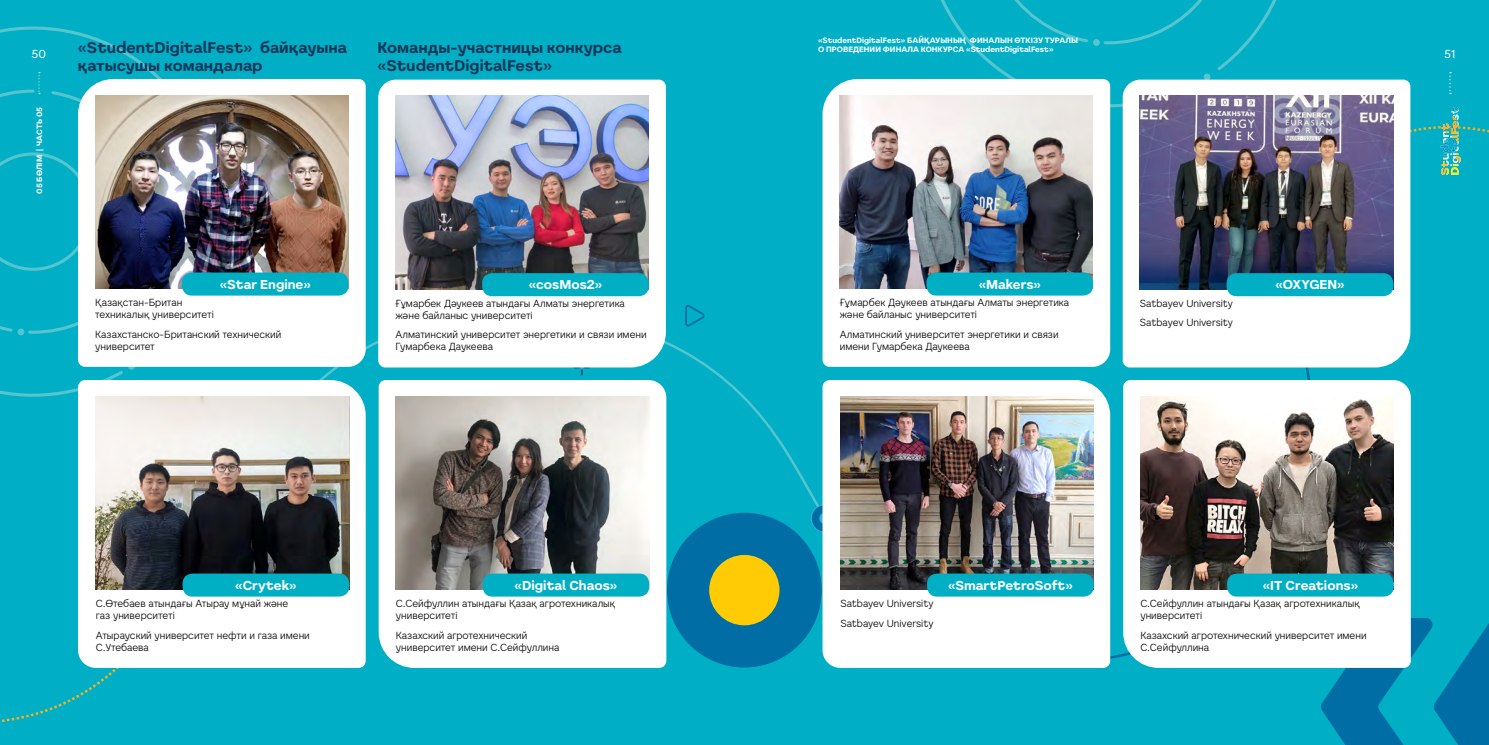
<style>
.page{position:relative;width:1489px;height:745px;background:#fff}
.page>*{position:absolute;margin:0;border:0;box-sizing:border-box;transform-origin:0 0}
.t1{font:700 15px/18px "Literal";color:#12375a}
.t2{font:700 12.5px "Literal";color:#fff}
.t3{font:11.25px "Literal";color:#fff}
.t4{font:300 10px/12px "Literal";color:#000}
.t5{font:700 7.5px "Literal";color:#fff}
</style>
<div class="page">
<div style="left:0;top:0;width:1488px;height:744px;background:#00afc5"></div>
<svg style="left:941px;top:0;width:353px;height:126px"></svg>
<div style="left:1093px;top:39px;width:6px;height:7px;border:1px solid #56c5d0;border-radius:50%"></div>
<div style="left:1203px;top:74px;width:7px;height:6px;border:1px solid #56c5d0;border-radius:50%"></div>
<svg style="left:1319px;top:617px;width:169px;height:127px"></svg>
<svg style="left:1410px;top:110px;width:78px;height:227px"></svg>
<svg style="left:2px;top:667px;width:220px;height:55px"></svg>
<svg style="left:0;top:26px;width:215px;height:371px"></svg>
<div style="left:18px;top:328px;width:6px;height:7px;border:1px solid #56c5d0;border-radius:50%"></div>
<div style="left:128px;top:363px;width:7px;height:6px;border:1px solid #56c5d0;border-radius:50%"></div>
<svg style="left:816px;top:366px;width:501px;height:302px"></svg>
<svg style="left:215px;top:340px;width:613px;height:184px"></svg>
<div style="left:811px;top:504px;width:27px;height:28px;background:#006ea4;border-radius:50%"></div>
<div style="left:810px;top:504px;width:29px;height:28px;border:1px solid #32b1da;border-radius:50%"></div>
<svg style="left:819px;top:512px;width:11px;height:12px"></svg>
<svg style="left:574px;top:367px;width:15px;height:7px"></svg>
<div style="left:78px;top:79px;width:288px;height:287px;background:#fff"></div>
<div style="left:78px;top:380px;width:288px;height:287px;background:#fff"></div>
<div style="left:378px;top:380px;width:288px;height:287px;background:#fff"></div>
<div style="left:378px;top:80px;width:288px;height:287px;background:#fff"></div>
<img style="left:95px;top:95px;width:253px;height:193px">
<img style="left:96px;top:396px;width:253px;height:193px">
<img style="left:395px;top:96px;width:253px;height:193px">
<img style="left:396px;top:396px;width:253px;height:193px">
<div style="left:182px;top:272px;width:166px;height:23px;background:#00afc4;border-radius:10px"></div>
<div style="left:182px;top:573px;width:167px;height:23px;background:#00afc4;border-radius:10px"></div>
<div style="left:482px;top:273px;width:166px;height:23px;background:#00afc4;border-radius:10px"></div>
<div style="left:482px;top:573px;width:167px;height:23px;background:#00afc4;border-radius:10px"></div>
<div style="left:667px;top:512px;width:154px;height:155px;background:#006ea4;border-radius:50%"></div>
<div style="left:709px;top:554px;width:70px;height:71px;background:#ffcb05;border-radius:50%"></div>
<svg style="left:685px;top:305px;width:20px;height:22px"></svg>
<svg style="left:39px;top:72px;width:1px;height:22px"></svg>
<div style="left:822px;top:79px;width:288px;height:287px;background:#fff"></div>
<div style="left:822px;top:380px;width:288px;height:287px;background:#fff"></div>
<div style="left:1123px;top:380px;width:287px;height:287px;background:#fff"></div>
<div style="left:1122px;top:80px;width:288px;height:287px;background:#fff"></div>
<img style="left:839px;top:95px;width:253px;height:193px">
<img style="left:840px;top:396px;width:253px;height:193px">
<img style="left:1139px;top:96px;width:253px;height:193px">
<img style="left:1140px;top:396px;width:253px;height:193px">
<div style="left:926px;top:272px;width:166px;height:23px;background:#00afc4;border-radius:10px"></div>
<div style="left:927px;top:573px;width:166px;height:23px;background:#00afc4;border-radius:10px"></div>
<div style="left:1226px;top:273px;width:167px;height:23px;background:#00afc4;border-radius:10px"></div>
<div style="left:1226px;top:573px;width:167px;height:23px;background:#00afc4;border-radius:10px"></div>
<svg style="left:1449px;top:72px;width:1px;height:22px"></svg>
<svg style="left:1439px;top:107px;width:21px;height:68px"></svg>
<p class="t3" style="left:32px;top:47px;width:16px">50</p>
<p class="t5" style="left:34px;top:194px;width:88px;rotate:-90deg">05 БӨЛІМ | ЧАСТЬ 05</p>
<p class="t1" style="left:78px;top:38px;width:270px">«StudentDigitalFest» байқауына қатысушы командалар</p>
<p class="t1" style="left:377px;top:38px;width:246px">Команды-участницы конкурса «StudentDigitalFest»</p>
<p class="t2" style="left:220px;top:275px;width:92px">«Star Engine»</p>
<p class="t4" style="left:95px;top:296px;width:89px">Қазақстан-Британ</p>
<p class="t4" style="left:95px;top:308px;width:120px">техникалық университеті</p>
<p class="t4" style="left:95px;top:327px;width:188px">Казахстанско-Британский технический</p>
<p class="t4" style="left:95px;top:339px;width:61px">университет</p>
<p class="t2" style="left:528px;top:276px;width:75px">«cosMos2»</p>
<p class="t4" style="left:395px;top:297px;width:231px">Ғұмарбек Дәукеев атындағы Алматы энергетика және байланыс университеті</p>
<p class="t4" style="left:395px;top:328px;width:253px">Алматинский университет энергетики и связи имени<br>Гумарбека Даукеева</p>
<p class="t2" style="left:235px;top:576px;width:63px">«Crytek»</p>
<p class="t4" style="left:96px;top:597px;width:194px">С.Өтебаев атындағы Атырау мұнай және</p>
<p class="t4" style="left:96px;top:609px;width:80px">газ университеті</p>
<p class="t4" style="left:96px;top:628px;width:215px">Атырауский университет нефти и газа имени<br>С.Утебаева</p>
<p class="t2" style="left:514px;top:576px;width:104px">«Digital Chaos»</p>
<p class="t4" style="left:396px;top:597px;width:221px">С.Сейфуллин атындағы Қазақ агротехникалық</p>
<p class="t4" style="left:396px;top:609px;width:63px">университеті</p>
<p class="t4" style="left:396px;top:628px;width:133px">Казахский агротехнический</p>
<p class="t4" style="left:396px;top:640px;width:165px">университет имени С.Сейфуллина</p>
<p class="t5" style="left:818px;top:35px;width:261px">«StudentDigitalFest» БАЙҚАУЫНЫҢ ФИНАЛЫН ӨТКІЗУ ТУРАЛЫ</p>
<p class="t5" style="left:818px;top:44px;width:237px">О ПРОВЕДЕНИИ ФИНАЛА КОНКУРСА «StudentDigitalFest»</p>
<p class="t2" style="left:978px;top:275px;width:64px">«Makers»</p>
<p class="t4" style="left:839px;top:296px;width:231px">Ғұмарбек Дәукеев атындағы Алматы энергетика және байланыс университеті</p>
<p class="t4" style="left:839px;top:327px;width:220px">Алматинский университет энергетики и связи</p>
<p class="t4" style="left:839px;top:339px;width:132px">имени Гумарбека Даукеева</p>
<p class="t4" style="left:1139px;top:297px;width:95px">Satbayev University</p>
<p class="t4" style="left:1139px;top:316px;width:95px">Satbayev University</p>
<p class="t2" style="left:1275px;top:276px;width:70px">«OXYGEN»</p>
<p class="t3" style="left:1443px;top:47px;width:13px">51</p>
<p class="t4" style="left:840px;top:597px;width:95px">Satbayev University</p>
<p class="t4" style="left:840px;top:616px;width:95px">Satbayev University</p>
<p class="t2" style="left:948px;top:576px;width:126px">«SmartPetroSoft»</p>
<p class="t2" style="left:1262px;top:576px;width:97px">«IT Creations»</p>
<p class="t4" style="left:1140px;top:597px;width:221px">С.Сейфуллин атындағы Қазақ агротехникалық</p>
<p class="t4" style="left:1140px;top:609px;width:63px">университеті</p>
<p class="t4" style="left:1140px;top:628px;width:228px">Казахский агротехнический университет имени<br>С.Сейфуллина</p>
</div>
